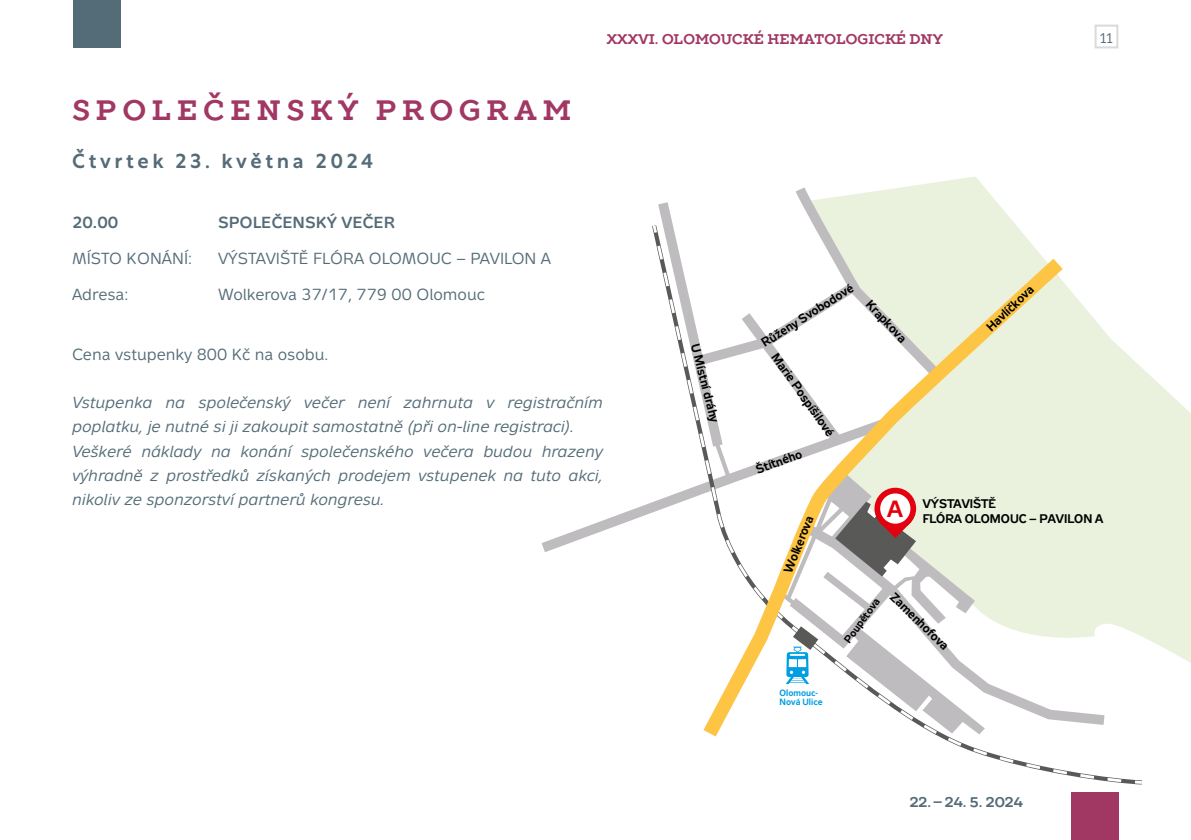
<style>
.page{position:relative;width:1191px;height:840px;background:#fff}
.page>*{position:absolute;margin:0;border:0;box-sizing:border-box;transform-origin:0 0}
.t1{font:700 28px "TT Slabs";letter-spacing:.21em;color:#a13763}
.t2{font:500 20px "Rustica";letter-spacing:.18em;color:#546c78}
.t3{font:italic 16px/24px "Metron";color:#546c78}
.t4{font:16px "Metron";color:#546c78}
.t5{font:700 16px "Metron";color:#546c78}
.t6{font:700 14px "TT Slabs";color:#a13763}
.t7{font:700 14px "TT Slabs";color:#546c78}
.t8{font:14px "TT Slabs";color:#546c78}
.t9{font:700 12.4px/15px "Zeppelin 31";color:#000}
.t10{font:700 10.8px "Zeppelin 31";color:#000}
.t11{font:700 9px/9px "Zeppelin 31";color:#009ee3}
.s1{font-size:23.4px;color:#e3000f}
</style>
<div class="page">
<div style="left:1094px;top:25px;width:24px;height:23px;border:2px solid #dadada"></div>
<div style="left:74px;top:0;width:47px;height:47px;background:#546c78"></div>
<div style="left:1071px;top:792px;width:48px;height:47px;background:#a13763"></div>
<svg style="left:949px;top:176px;width:242px;height:487px"></svg>
<svg style="left:541px;top:503px;width:108px;height:49px"></svg>
<svg style="left:649px;top:221px;width:497px;height:563px"></svg>
<svg style="left:651px;top:222px;width:8px;height:14px"></svg>
<svg style="left:655px;top:242px;width:476px;height:542px"></svg>
<svg style="left:1132px;top:778px;width:12px;height:6px"></svg>
<svg style="left:787px;top:180px;width:162px;height:70px"></svg>
<svg style="left:691px;top:250px;width:381px;height:501px"></svg>
<svg style="left:711px;top:438px;width:273px;height:296px"></svg>
<div style="left:880px;top:493px;width:30px;height:30px;background:#fff;border-radius:50%"></div>
<h1 class="t1" style="left:72px;top:91px;width:501px">SPOLEČENSKÝ PROGRAM</h1>
<h2 class="t2" style="left:72px;top:144px;width:303px">Čtvrtek 23. května 2024</h2>
<p class="t6" style="left:607px;top:29px;width:337px">XXXVI. OLOMOUCKÉ HEMATOLOGICKÉ DNY</p>
<p class="t8" style="left:1100px;top:28px;width:14px">11</p>
<p class="t5" style="left:72px;top:213px;width:48px">20.00</p>
<p class="t5" style="left:218px;top:213px;width:178px">SPOLEČENSKÝ VEČER</p>
<p class="t4" style="left:72px;top:249px;width:122px">MÍSTO KONÁNÍ:</p>
<p class="t4" style="left:218px;top:249px;width:334px">VÝSTAVIŠTĚ FLÓRA OLOMOUC – PAVILON A</p>
<p class="t4" style="left:72px;top:285px;width:58px">Adresa:</p>
<p class="t4" style="left:218px;top:285px;width:268px">Wolkerova 37/17, 779 00 Olomouc</p>
<p class="t4" style="left:72px;top:345px;width:258px">Cena vstupenky 800 Kč na osobu.</p>
<p class="t3" style="left:72px;top:390px;width:532px">Vstupenka na společenský večer není zahrnuta v registračním poplatku, je nutné si ji zakoupit samostatně (při on-line registraci).</p>
<p class="t3" style="left:72px;top:438px;width:532px;text-align:justify">Veškeré náklady na konání společenského večera budou hrazeny výhradně z prostředků získaných prodejem vstupenek na tuto akci, nikoliv ze sponzorství partnerů kongresu.</p>
<p class="t9" style="left:701px;top:342px;width:82px;rotate:76deg">U Místní dráhy</p>
<p class="t9" style="left:759px;top:337px;width:108px;rotate:-32deg">Růženy Svobodové</p>
<p class="t9" style="left:983px;top:323px;width:61px;rotate:-43deg">H avlíčkova</p>
<p class="t9" style="left:872px;top:298px;width:54px;rotate:46deg">Krapkova</p>
<p class="t9" style="left:780px;top:350px;width:100px;rotate:55deg">Marie Pospíšilové</p>
<p class="t9" style="left:754px;top:463px;width:50px;rotate:-20deg">Štítného</p>
<p class="t9" style="left:781px;top:569px;width:62px;rotate:-68deg">Wolkerova</p>
<p class="t11" style="left:779px;top:688px;width:44px">Olomouc-<br>Nová Ulice</p>
<p class="t9" style="left:922px;top:497px;width:182px;text-indent:-35px"><span class="s1">A</span> VÝSTAVIŠTĚ<br>FLÓRA OLOMOUC – PAVILON A</p>
<p class="t10" style="left:841px;top:637px;width:54px;rotate:-53deg">Poupětova</p>
<p class="t9" style="left:896px;top:589px;width:77px;rotate:44deg">Zamenhofova</p>
<p class="t7" style="left:909px;top:792px;width:115px">22. – 24. 5. 2024</p>
</div>
